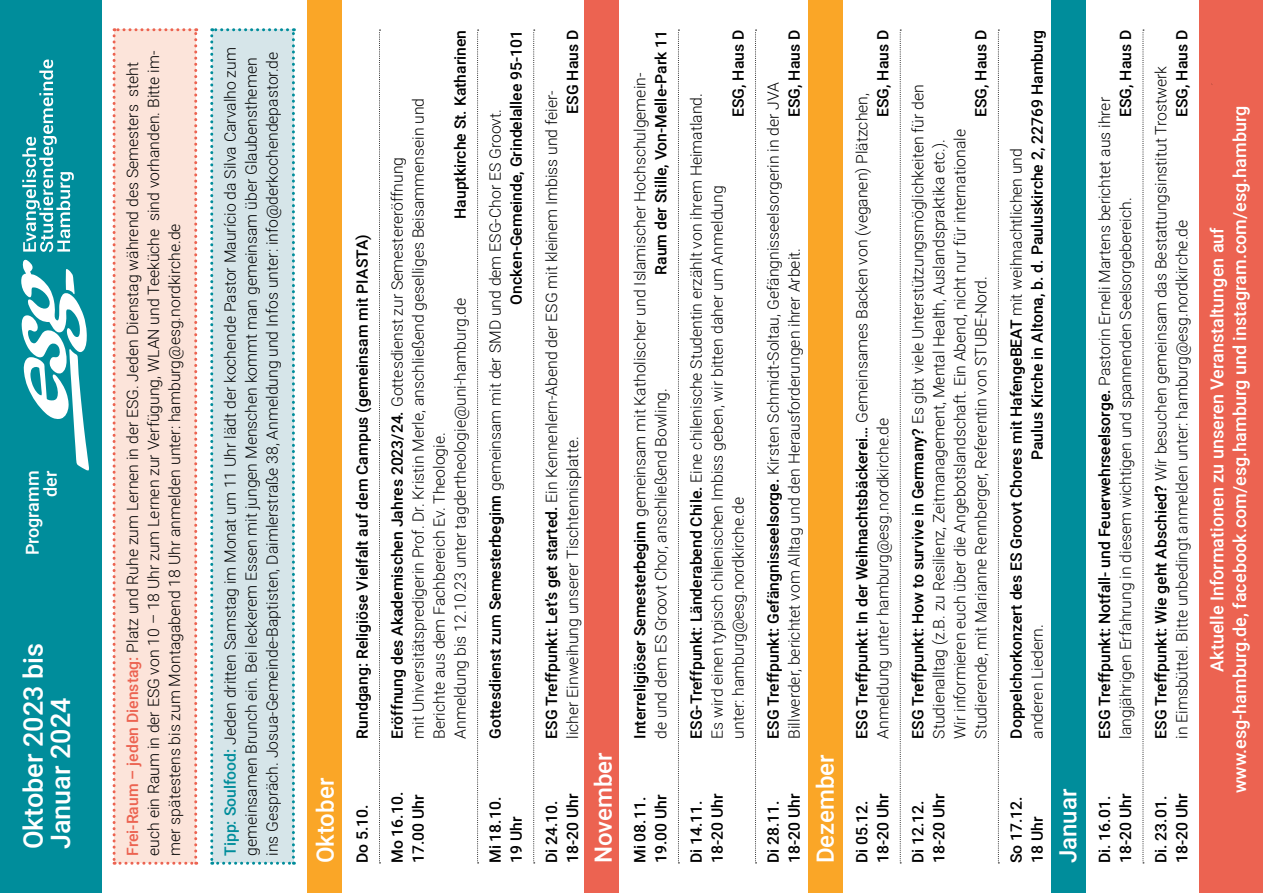
<style>
.page{position:relative;width:1263px;height:893px;background:#fff}
.page>*{position:absolute;margin:0;border:0;box-sizing:border-box;transform-origin:0 0}
.t1{font:500 27px/27.2px "Roboto";color:#fff}
.t2{font:500 24px "Roboto";color:#fff}
.t3{font:500 18px/23px "Roboto";color:#fff;text-align:center}
.t4{font:300 15.75px/21px "Roboto";color:#000}
.t5{font:500 15.75px "Roboto";color:#000}
.s1{font-weight:500;color:#ec6351}
.s2{font-weight:500;color:#008d9b}
.s3{font-weight:300}
.s4{font-weight:500}
</style>
<div class="page">
<svg style="left:210px;top:28px;width:85px;height:837px;background:#d3e5e9"></svg>
<div style="left:113px;top:28px;width:84px;height:837px;background:#fce4da"></div>
<div style="left:0;top:0;width:101px;height:893px;background:#008d9b"></div>
<div style="left:1051px;top:0;width:34px;height:893px;background:#008d9b"></div>
<div style="left:808px;top:0;width:34px;height:893px;background:#faa627"></div>
<div style="left:1199px;top:0;width:64px;height:893px;background:#ec6351"></div>
<div style="left:307px;top:0;width:34px;height:893px;background:#faa627"></div>
<div style="left:585px;top:0;width:34px;height:893px;background:#ec6351"></div>
<svg style="left:21px;top:259px;width:68px;height:212px"></svg>
<svg style="left:22px;top:60px;width:52px;height:192px"></svg>
<svg style="left:379px;top:30px;width:1px;height:833px"></svg>
<svg style="left:477px;top:30px;width:2px;height:833px"></svg>
<svg style="left:533px;top:30px;width:2px;height:833px"></svg>
<svg style="left:678px;top:30px;width:1px;height:833px"></svg>
<svg style="left:755px;top:30px;width:1px;height:833px"></svg>
<svg style="left:900px;top:30px;width:1px;height:833px"></svg>
<svg style="left:998px;top:30px;width:1px;height:833px"></svg>
<svg style="left:1143px;top:30px;width:1px;height:833px"></svg>
<p class="t3" style="left:23px;top:555px;width:86px;line-height:18.1px;text-align:right;rotate:-90deg">Programm der</p>
<h1 class="t1" style="left:19px;top:849px;width:208px;rotate:-90deg">Oktober 2023 bis<br>Januar 2024</h1>
<p class="t4" style="left:122px;top:856px;width:807px;rotate:-90deg"><span class="s1">Frei-Raum – jeden Dienstag:</span> Platz und Ruhe zum Lernen in der ESG. Jeden Dienstag während des Semesters steht euch ein Raum in der ESG von 10 – 18 Uhr zum Lernen zur Verfügung, WLAN und Teeküche sind vorhanden. Bitte im&shy;mer spätestens bis zum Montagabend 18 Uhr anmelden unter: hamburg@esg.nordkirche.de</p>
<p class="t4" style="left:219px;top:856px;width:810px;rotate:-90deg"><span class="s2">Tipp: Soulfood:</span> Jeden dritten Samstag im Monat um 11 Uhr lädt der kochende Pastor Maurício da Silva Carvalho zum</p>
<p class="t4" style="left:240px;top:856px;width:806px;rotate:-90deg">gemeinsamen Brunch ein. Bei leckerem Essen mit jungen Menschen kommt man gemeinsam über Glaubensthemen ins Gespräch. Josua-Gemeinde-Baptisten, Daimlerstraße 38, Anmeldung und Infos unter: info@derkochendepastor.de</p>
<h2 class="t2" style="left:309px;top:863px;width:87px;rotate:-90deg">Oktober</h2>
<p class="t5" style="left:351px;top:739px;width:506px;rotate:-90deg">Rundgang: Religiöse Vielfalt auf dem Campus (gemeinsam mit PIASTA)</p>
<p class="t5" style="left:449px;top:219px;width:191px;rotate:-90deg">Hauptkirche St. Katharinen</p>
<p class="t4" style="left:407px;top:739px;width:642px;rotate:-90deg">mit Universitätspredigerin Prof. Dr. Kristin Merle, anschließend geselliges Beisammensein und<br>Berichte aus dem Fachbereich Ev. Theologie.<br>Anmeldung bis 12.10.23 unter tagdertheologie@uni-hamburg.de</p>
<p class="t5" style="left:386px;top:739px;width:583px;rotate:-90deg">Eröffnung des Akademischen Jahres 2023/24. <span class="s3">Gottesdienst zur Semestereröffnung</span></p>
<p class="t5" style="left:505px;top:305px;width:276px;rotate:-90deg">Oncken-Gemeinde, Grindelallee 95-101</p>
<p class="t4" style="left:484px;top:739px;width:631px;rotate:-90deg"><span class="s4">Gottesdienst zum Semesterbeginn</span> gemeinsam mit der SMD und dem ESG-Chor ES Groovt.</p>
<p class="t5" style="left:351px;top:863px;width:60px;rotate:-90deg">Do 5.10.</p>
<p class="t5" style="left:386px;top:863px;width:73px;rotate:-90deg">Mo 16.10.</p>
<p class="t5" style="left:407px;top:863px;width:70px;rotate:-90deg">17.00 Uhr</p>
<p class="t5" style="left:484px;top:863px;width:68px;rotate:-90deg">Mi 18.10.</p>
<p class="t5" style="left:505px;top:863px;width:48px;rotate:-90deg">19 Uhr</p>
<p class="t5" style="left:561px;top:114px;width:85px;rotate:-90deg">ESG Haus D</p>
<p class="t4" style="left:540px;top:739px;width:650px;rotate:-90deg"><span class="s4">ESG Treffpunkt: Let’s get started.</span> Ein Kennenlern-Abend der ESG mit kleinem Imbiss und feier-</p>
<p class="t4" style="left:561px;top:739px;width:304px;rotate:-90deg">licher Einweihung unserer Tischtennisplatte.</p>
<p class="t5" style="left:540px;top:863px;width:64px;rotate:-90deg">Di 24.10.</p>
<p class="t5" style="left:561px;top:863px;width:71px;rotate:-90deg">18-20 Uhr</p>
<h2 class="t2" style="left:586px;top:863px;width:112px;rotate:-90deg">November</h2>
<p class="t5" style="left:650px;top:275px;width:246px;rotate:-90deg">Raum der Stille, Von-Melle-Park 11</p>
<p class="t4" style="left:629px;top:739px;width:667px;rotate:-90deg"><span class="s4">Interreligiöser Semesterbeginn</span> gemeinsam mit Katholischer und Islamischer Hochschulgemein-</p>
<p class="t4" style="left:650px;top:739px;width:352px;rotate:-90deg">de und dem ES Groovt Chor, anschließend Bowling.</p>
<p class="t5" style="left:629px;top:863px;width:68px;rotate:-90deg">Mi 08.11.</p>
<p class="t5" style="left:650px;top:863px;width:70px;rotate:-90deg">19.00 Uhr</p>
<p class="t5" style="left:727px;top:117px;width:89px;rotate:-90deg">ESG, Haus D</p>
<p class="t4" style="left:685px;top:739px;width:647px;rotate:-90deg"><span class="s4">ESG-Treffpunkt: Länderabend Chile.</span> Eine chilenische Studentin erzählt von ihrem Heimatland.</p>
<p class="t4" style="left:706px;top:739px;width:555px;rotate:-90deg">Es wird einen typisch chilenischen Imbiss geben, wir bitten daher um Anmeldung unter: hamburg@esg.nordkirche.de</p>
<p class="t5" style="left:685px;top:863px;width:64px;rotate:-90deg">Di 14.11.</p>
<p class="t5" style="left:706px;top:863px;width:71px;rotate:-90deg">18-20 Uhr</p>
<p class="t5" style="left:783px;top:117px;width:89px;rotate:-90deg">ESG, Haus D</p>
<p class="t4" style="left:762px;top:739px;width:658px;rotate:-90deg"><span class="s4">ESG Treffpunkt: Gefängnisseelsorge.</span> Kirsten Schmidt-Soltau, Gefängnisseelsorgerin in der JVA</p>
<p class="t4" style="left:783px;top:739px;width:492px;rotate:-90deg">Billwerder, berichtet vom Alltag und den Herausforderungen ihrer Arbeit.</p>
<p class="t5" style="left:762px;top:863px;width:64px;rotate:-90deg">Di 28.11.</p>
<p class="t5" style="left:783px;top:863px;width:71px;rotate:-90deg">18-20 Uhr</p>
<h2 class="t2" style="left:808px;top:863px;width:111px;rotate:-90deg">Dezember</h2>
<p class="t5" style="left:872px;top:117px;width:89px;rotate:-90deg">ESG, Haus D</p>
<p class="t4" style="left:851px;top:739px;width:647px;rotate:-90deg"><span class="s4">ESG Treffpunkt: In der Weihnachtsbäckerei…</span> Gemeinsames Backen von (veganen) Plätzchen,</p>
<p class="t4" style="left:872px;top:739px;width:322px;rotate:-90deg">Anmeldung unter hamburg@esg.nordkirche.de</p>
<p class="t5" style="left:970px;top:117px;width:89px;rotate:-90deg">ESG, Haus D</p>
<p class="t4" style="left:907px;top:739px;width:656px;rotate:-90deg"><span class="s4">ESG Treffpunkt: How to survive in Germany?</span> Es gibt viele Unterstützungsmöglichkeiten für den</p>
<p class="t4" style="left:928px;top:739px;width:611px;rotate:-90deg">Studienalltag (z.B. zu Resilienz, Zeitmanagement, Mental Health, Auslandspraktika etc.).<br>Wir informieren euch über die Angebotslandschaft. Ein Abend, nicht nur für internationale<br>Studierende, mit Marianne Rennberger, Referentin von STUBE-Nord.</p>
<p class="t5" style="left:851px;top:863px;width:64px;rotate:-90deg">Di 05.12.</p>
<p class="t5" style="left:872px;top:863px;width:71px;rotate:-90deg">18-20 Uhr</p>
<p class="t5" style="left:907px;top:863px;width:64px;rotate:-90deg">Di 12.12.</p>
<p class="t5" style="left:928px;top:863px;width:71px;rotate:-90deg">18-20 Uhr</p>
<p class="t5" style="left:1026px;top:460px;width:432px;rotate:-90deg">Paulus Kirche in Altona, b. d. Pauluskirche 2, 22769 Hamburg</p>
<p class="t5" style="left:1005px;top:739px;width:592px;rotate:-90deg">Doppelchorkonzert des ES Groovt Chores mit HafengeBEAT <span class="s3">mit weihnachtlichen und</span></p>
<p class="t4" style="left:1026px;top:739px;width:116px;rotate:-90deg">anderen Liedern.</p>
<p class="t5" style="left:1114px;top:117px;width:89px;rotate:-90deg">ESG, Haus D</p>
<p class="t5" style="left:1093px;top:739px;width:643px;rotate:-90deg">ESG Treffpunkt: Notfall- und Feuerwehrseelsorge. <span class="s3">Pastorin Erneli Martens berichtet aus ihrer</span></p>
<p class="t4" style="left:1114px;top:739px;width:543px;rotate:-90deg">langjährigen Erfahrung in diesem wichtigen und spannenden Seelsorgebereich.</p>
<p class="t5" style="left:1005px;top:863px;width:68px;rotate:-90deg">So 17.12.</p>
<p class="t5" style="left:1026px;top:863px;width:48px;rotate:-90deg">18 Uhr</p>
<h2 class="t2" style="left:1051px;top:863px;width:76px;rotate:-90deg">Januar</h2>
<p class="t5" style="left:1093px;top:863px;width:69px;rotate:-90deg">Di. 16.01.</p>
<p class="t5" style="left:1114px;top:863px;width:71px;rotate:-90deg">18-20 Uhr</p>
<p class="t5" style="left:1171px;top:117px;width:89px;rotate:-90deg">ESG, Haus D</p>
<p class="t4" style="left:1150px;top:739px;width:674px;rotate:-90deg"><span class="s4">ESG Treffpunkt: Wie geht Abschied?</span> Wir besuchen gemeinsam das Bestattungsinstitut Trostwerk</p>
<p class="t4" style="left:1171px;top:739px;width:520px;rotate:-90deg">in Eimsbüttel. Bitte unbedingt anmelden unter: hamburg@esg.nordkirche.de</p>
<p class="t5" style="left:1150px;top:863px;width:69px;rotate:-90deg">Di. 23.01.</p>
<p class="t5" style="left:1171px;top:863px;width:71px;rotate:-90deg">18-20 Uhr</p>
<p class="t3" style="left:1205px;top:793px;width:689px;rotate:-90deg">Aktuelle Informationen zu unseren Veranstaltungen auf<br>www.esg-hamburg.de, facebook.com/esg.hamburg und instagram.com/esg.hamburg</p>
</div>
